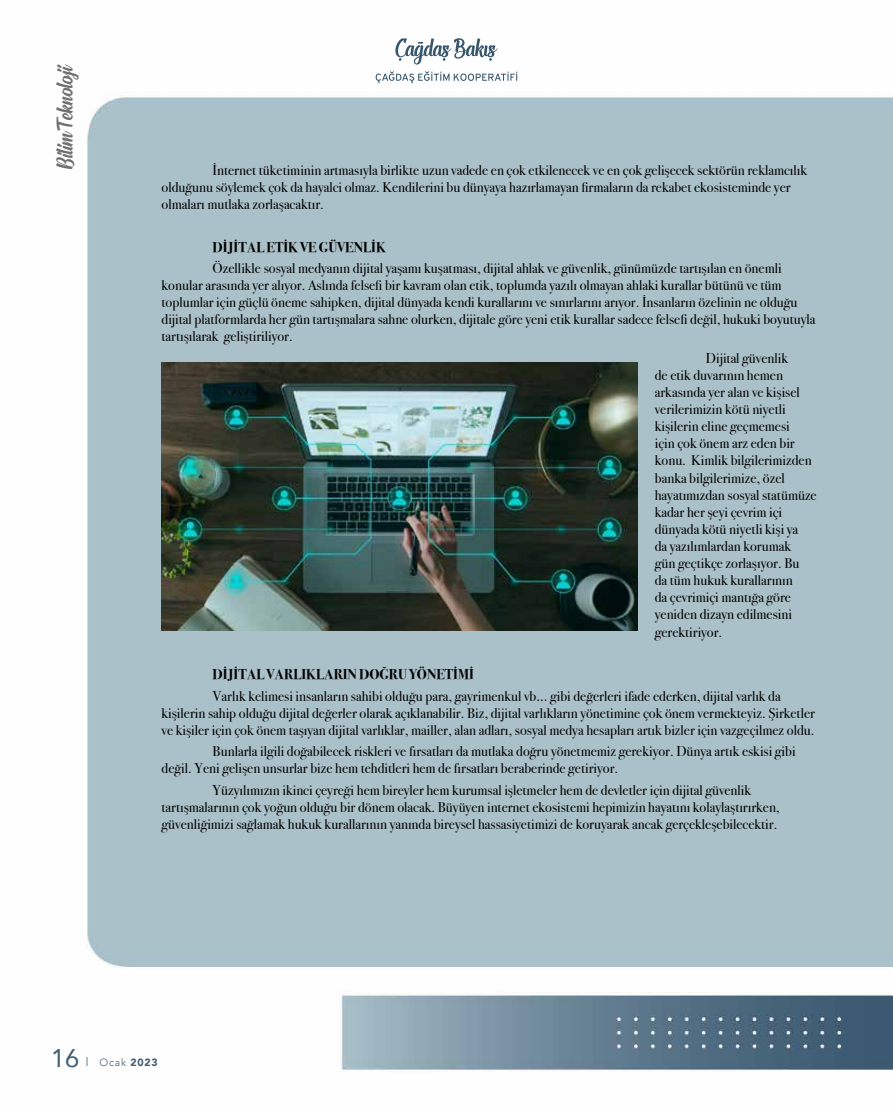
<style>
.page{position:relative;width:893px;height:1106px;background:#fff}
.page>*{position:absolute;margin:0;border:0;box-sizing:border-box;transform-origin:0 0}
.t1{font:25.65px "Signatra DEMO";color:#706f6f}
.t2{font:25.5px "Avenir";color:#425f76}
.t3{font:14.25px/17.1px "Bodoni Svty Two ITCTT";color:#000}
.t4{font:700 14.25px "Bodoni Svty Two ITCTT";color:#000}
.t5{font:300 10.5px "Avenir";color:#405e75}
.s1{font-weight:900}
</style>
<div class="page">
<img style="left:86px;top:71px;width:807px;height:1001px">
<svg style="left:395px;top:38px;width:103px;height:27px"></svg>
<svg style="left:376px;top:71px;width:141px;height:12px"></svg>
<img style="left:162px;top:362px;width:476px;height:268px">
<h1 class="t1" style="left:55px;top:169px;width:107px;rotate:-90deg">Bilim Teknoloji</h1>
<p class="t3" style="left:162px;top:160px;width:647px;text-indent:51px">İnternet tüketiminin artmasıyla birlikte uzun vadede en çok etkilenecek ve en çok gelişecek sektörün reklamcılık olduğunu söylemek çok da hayalci olmaz. Kendilerini bu dünyaya hazırlamayan firmaların da rekabet ekosisteminde yer olmaları mutlaka zorlaşacaktır.</p>
<p class="t4" style="left:213px;top:235px;width:175px">DİJİTAL ETİK VE GÜVENLİK</p>
<p class="t3" style="left:162px;top:258px;width:655px;text-indent:51px">Özellikle sosyal medyanın dijital yaşamı kuşatması, dijital ahlak ve güvenlik, günümüzde tartışılan en önemli konular arasında yer alıyor. Aslında felsefi bir kavram olan etik, toplumda yazılı olmayan ahlaki kurallar bütünü ve tüm toplumlar için güçlü öneme sahipken, dijital dünyada kendi kurallarını ve sınırlarını arıyor. İnsanların özelinin ne olduğu dijital platformlarda her gün tartışmalara sahne olurken, dijitale göre yeni etik kurallar sadece felsefi değil, hukuki boyutuyla tartışılarak geliştiriliyor.</p>
<p class="t3" style="left:655px;top:348px;width:163px;text-indent:51px">Dijital güvenlik<br>de etik duvarının hemen arkasında yer alan ve kişisel verilerimizin kötü niyetli kişilerin eline geçmemesi<br>için çok önem arz eden bir konu. Kimlik bilgilerimizden banka bilgilerimize, özel hayatımızdan sosyal statümüze kadar her şeyi çevrim içi dünyada kötü niyetli kişi ya<br>da yazılımlardan korumak<br>gün geçtikçe zorlaşıyor. Bu<br>da tüm hukuk kurallarının<br>da çevrimiçi mantığa göre yeniden dizayn edilmesini gerektiriyor.</p>
<p class="t4" style="left:213px;top:662px;width:263px">DİJİTAL VARLIKLARIN DOĞRU YÖNETİMİ</p>
<p class="t3" style="left:162px;top:685px;width:655px;text-indent:51px">Varlık kelimesi insanların sahibi olduğu para, gayrimenkul vb… gibi değerleri ifade ederken, dijital varlık da kişilerin sahip olduğu dijital değerler olarak açıklanabilir. Biz, dijital varlıkların yönetimine çok önem vermekteyiz. Şirketler ve kişiler için çok önem taşıyan dijital varlıklar, mailler, alan adları, sosyal medya hesapları artık bizler için vazgeçilmez oldu.</p>
<p class="t3" style="left:162px;top:741px;width:636px;text-indent:51px">Bunlarla ilgili doğabilecek riskleri ve fırsatları da mutlaka doğru yönetmemiz gerekiyor. Dünya artık eskisi gibi değil. Yeni gelişen unsurlar bize hem tehditleri hem de fırsatları beraberinde getiriyor.</p>
<p class="t3" style="left:162px;top:779px;width:620px;text-indent:51px">Yüzyılımızın ikinci çeyreği hem bireyler hem kurumsal işletmeler hem de devletler için dijital güvenlik tartışmalarının çok yoğun olduğu bir dönem olacak. Büyüyen internet ekosistemi hepimizin hayatını kolaylaştırırken, güvenliğimizi sağlamak hukuk kurallarının yanında bireysel hassasiyetimizi de koruyarak ancak gerçekleşebilecektir.</p>
<h2 class="t2" style="left:51px;top:1037px;width:30px">16</h2>
<p class="t5" style="left:100px;top:1056px;width:60px">Ocak <span class="s1">2023</span></p>
</div>
